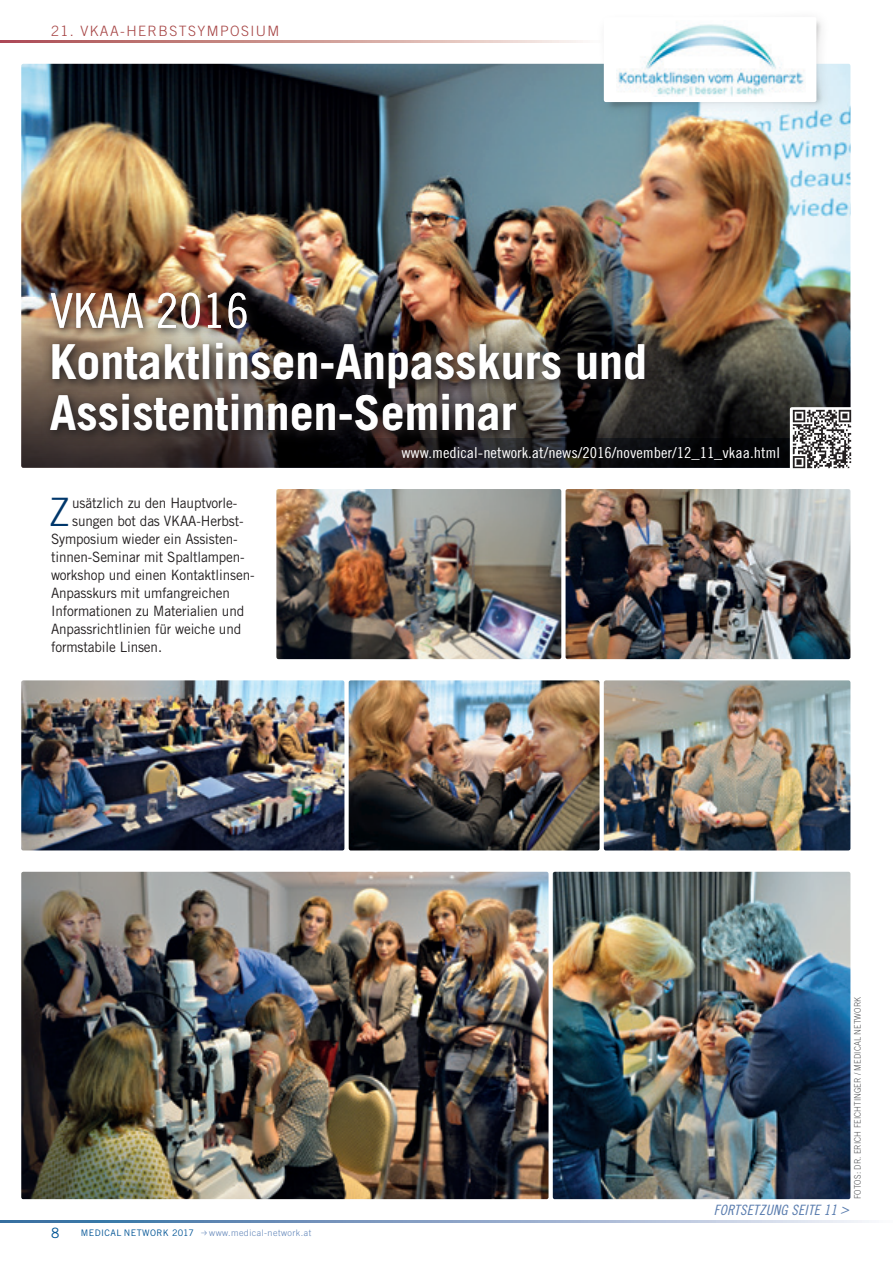
<style>
.page{position:relative;width:893px;height:1263px;background:#fff}
.page>*{position:absolute;margin:0;border:0;box-sizing:border-box;transform-origin:0 0}
.t1{font:700 48px/51px "Trade Gothic";color:#fff}
.t2{font:48px "Trade Gothic Cond Eighteen";color:#fff;scale:1.1 1}
.t3{font:300 39.15px "Trade Gothic";color:#00376b;scale:.95 1}
.t4{font:15px "Trade Gothic Cond Eighteen";color:#fff;scale:1.1 1}
.t5{font:14.25px "Trade Gothic";letter-spacing:-.01em;color:#231f20;scale:.95 1}
.t6{font:300 14.25px "Trade Gothic";letter-spacing:.1em;color:#a64444}
.t7{font:14.25px "Trade Gothic Cond Eighteen Obl";letter-spacing:.02em;color:#597cae}
.t8{font:14.25px "Trade Gothic";color:#005495;scale:.95 1}
.t9{font:300 9px "Trade Gothic";letter-spacing:.01em;color:#57585a;scale:.9 1}
.t10{font:300 9px "Trade Gothic";letter-spacing:.05em;color:#5d82b7}
.t11{font:9px "Trade Gothic";letter-spacing:.05em;color:#005495}
</style>
<div class="page">
<svg style="left:0;top:1220px;width:869px;height:2px;background:#8aa6c7"></svg>
<img style="left:21px;top:64px;width:829px;height:404px">
<img style="left:21px;top:298px;width:829px;height:170px;border-radius:2px">
<svg style="left:0;top:40px;width:583px;height:3px;background:#cf9a97"></svg>
<svg style="left:276px;top:438px;width:517px;height:30px;background:#100f12"></svg>
<div style="left:790px;top:407px;width:64px;height:64px;background:#fff;border-radius:2px"></div>
<img style="left:792px;top:409px;width:60px;height:60px">
<img style="left:21px;top:872px;width:528px;height:327px">
<img style="left:604px;top:680px;width:246px;height:170px">
<img style="left:566px;top:489px;width:284px;height:170px">
<img style="left:553px;top:872px;width:297px;height:327px">
<img style="left:276px;top:489px;width:285px;height:170px">
<img style="left:349px;top:680px;width:251px;height:170px">
<img style="left:21px;top:680px;width:323px;height:170px">
<div style="left:40px;top:281px;width:621px;height:165px;background:#231f20;opacity:.75"></div>
<div style="left:46px;top:288px;width:608px;height:152px;background:#231f20;opacity:.75"></div>
<div style="left:595px;top:7px;width:237px;height:112px;background:#231f20;opacity:.2"></div>
<div style="left:604px;top:17px;width:212px;height:85px;background:#fff;border-radius:2px"></div>
<img style="left:618px;top:24px;width:186px;height:72px">
<p class="t6" style="left:51px;top:23px;width:230px">21. VKAA-HERBSTSYMPOSIUM</p>
<h1 class="t2" style="left:50px;top:282px;width:183px">VKAA 2016</h1>
<h1 class="t1" style="left:50px;top:335px;width:599px">Kontaktlinsen-Anpasskurs und<br>Assistentinnen-Seminar</h1>
<h2 class="t3" style="left:49px;top:489px;width:23px">Z</h2>
<p class="t5" style="left:72px;top:494px;width:175px">usätzlich zu den Hauptvorle-</p>
<p class="t5" style="left:72px;top:512px;width:182px">sungen bot das VKAA-Herbst-</p>
<p class="t5" style="left:51px;top:530px;width:198px">Symposium wieder ein Assisten-</p>
<p class="t5" style="left:51px;top:548px;width:205px">tinnen-Seminar mit Spaltlampen-</p>
<p class="t5" style="left:51px;top:566px;width:216px">workshop und einen Kontaktlinsen-</p>
<p class="t5" style="left:51px;top:584px;width:190px">Anpasskurs mit umfangreichen</p>
<p class="t5" style="left:51px;top:602px;width:205px">Informationen zu Materialien und</p>
<p class="t5" style="left:51px;top:620px;width:202px">Anpassrichtlinien für weiche und</p>
<p class="t5" style="left:51px;top:638px;width:118px">formstabile Linsen.</p>
<p class="t4" style="left:401px;top:444px;width:346px">www.medical-network.at/news/2016/november/12_11_vkaa.html</p>
<p class="t8" style="left:51px;top:1224px;width:10px">8</p>
<p class="t11" style="left:81px;top:1227px;width:115px">MEDICAL NETWORK 2017</p>
<p class="t10" style="left:209px;top:1227px;width:103px">www.medical-network.at</p>
<p class="t9" style="left:852px;top:1199px;width:226px;rotate:-90deg">FOTOS: DR. ERICH FEICHTINGER / MEDICAL NETWORK</p>
<p class="t7" style="left:714px;top:1202px;width:137px">FORTSETZUNG SEITE 11 &gt;</p>
</div>
